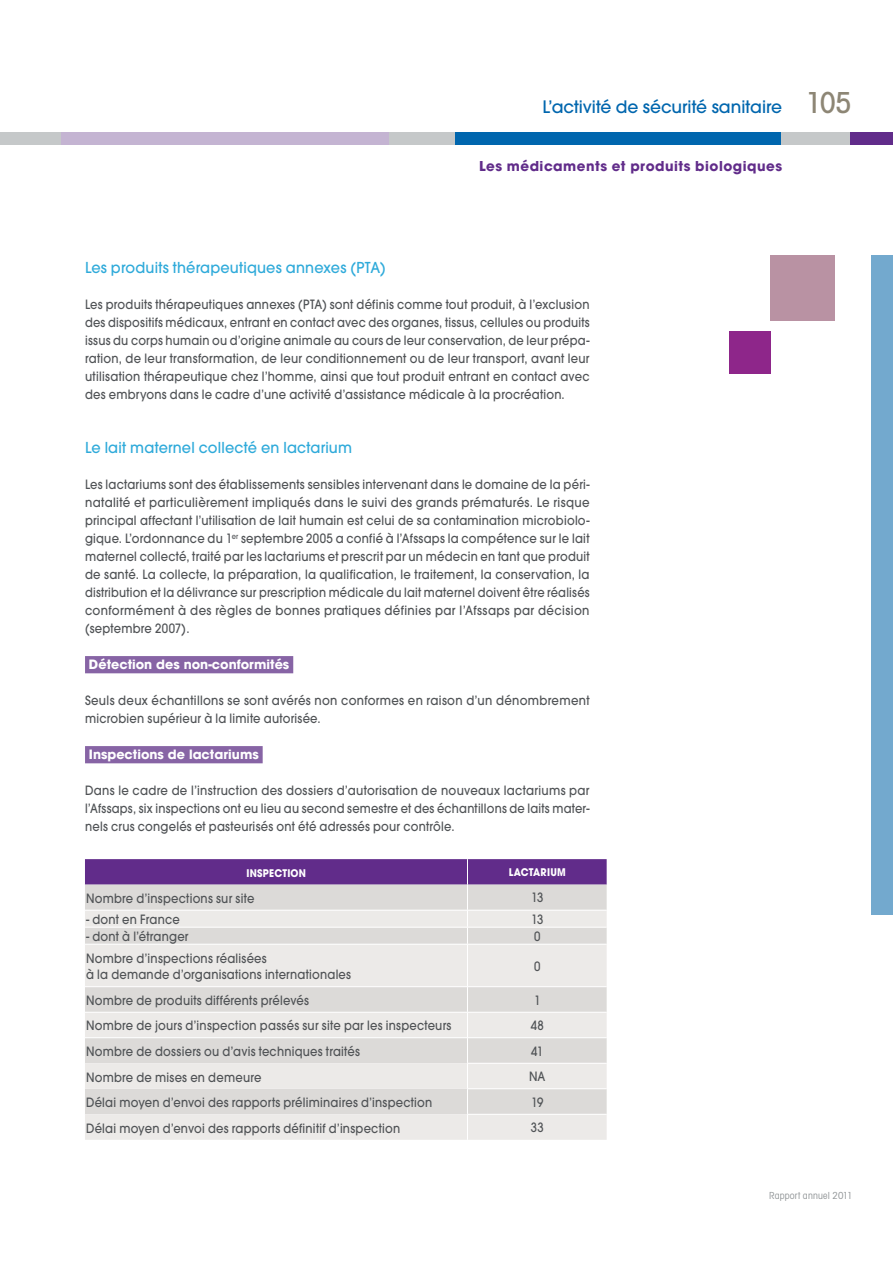
<style>
.page{position:relative;width:893px;height:1263px;background:#fff}
.page>*{position:absolute;margin:0;border:0;box-sizing:border-box;transform-origin:0 0}
.t1{font:500 17.1px "Avant Garde";color:#0066ae}
.t2{font:500 15px "Avant Garde";letter-spacing:.015em;color:#2faada;scale:.96 1}
.t3{font:700 13.5px "Avant Garde";letter-spacing:.04em;color:#612c8a}
.t4{font:500 12.75px/18px "Avant Garde";letter-spacing:.02em;color:#505356;text-align:justify;scale:.9 1}
.t5{font:500 12.75px/18px "Avant Garde";letter-spacing:.02em;color:#505356;scale:.91 1}
.t6{font:700 12.75px "Avant Garde";color:#fff}
.t7{font:700 10.5px "Avant Garde";letter-spacing:.025em;color:#fff;scale:.9 1}
.t8{font:condensed 9.75px "Avant Garde";letter-spacing:.02em;color:#919597}
.s1{font-stretch:condensed;font-size:28.95px;color:#8d8675}
</style>
<div class="page">
<div style="left:0;top:132px;width:893px;height:13px;background:#c5c8c9"></div>
<div style="left:62px;top:132px;width:327px;height:13px;background:#c4b4d2"></div>
<div style="left:850px;top:132px;width:43px;height:13px;background:#612c8a"></div>
<div style="left:455px;top:132px;width:325px;height:13px;background:#0066ae"></div>
<div style="left:872px;top:255px;width:21px;height:659px;background:#73a9ce"></div>
<div style="left:85px;top:656px;width:208px;height:17px;background:#8764a5"></div>
<div style="left:85px;top:746px;width:178px;height:17px;background:#8764a5"></div>
<svg style="left:85px;top:945px;width:522px;height:195px;background:#e5e3e1"></svg>
<hr style="left:467px;top:1063px;width:140px;height:1px;background:#fff">
<hr style="left:467px;top:1088px;width:140px;height:1px;background:#fff">
<hr style="left:467px;top:1114px;width:140px;height:1px;background:#fff">
<svg style="left:85px;top:859px;width:522px;height:85px;background:#bbaac5"></svg>
<hr style="left:467px;top:944px;width:1px;height:42px;background:#fff">
<hr style="left:85px;top:986px;width:522px;height:1px;background:#fff">
<hr style="left:85px;top:1012px;width:522px;height:1px;background:#fff">
<hr style="left:85px;top:1037px;width:522px;height:1px;background:#fff">
<svg style="left:467px;top:987px;width:1px;height:153px"></svg>
<div style="left:770px;top:255px;width:65px;height:66px;background:#b992a3"></div>
<div style="left:729px;top:332px;width:41px;height:42px;background:#8e268a"></div>
<h1 class="t1" style="left:542px;top:100px;width:311px">L’activité de sécurité sanitaire <span class="s1">105</span></h1>
<p class="t3" style="left:479px;top:160px;width:304px">Les médicaments et produits biologiques</p>
<p class="t2" style="left:85px;top:262px;width:315px">Les produits thérapeutiques annexes (PTA)</p>
<p class="t4" style="left:85px;top:297px;width:562px">Les produits thérapeutiques annexes (PTA) sont définis comme tout produit, à l’exclusion des dispositifs médicaux, entrant en contact avec des organes, tissus, cellules ou produits issus du corps humain ou d’origine animale au cours de leur conservation, de leur prépa&shy;ration, de leur transformation, de leur conditionnement ou de leur transport, avant leur utilisation thérapeutique chez l’homme, ainsi que tout produit entrant en contact avec des embryons dans le cadre d’une activité d’assistance médicale à la procréation.</p>
<p class="t2" style="left:85px;top:442px;width:280px">Le lait maternel collecté en lactarium</p>
<p class="t4" style="left:85px;top:477px;width:562px">Les lactariums sont des établissements sensibles intervenant dans le domaine de la péri&shy;natalité et particulièrement impliqués dans le suivi des grands prématurés. Le risque principal affectant l’utilisation de lait humain est celui de sa contamination microbiolo&shy;gique. L’ordonnance du 1<sup>er</sup> septembre 2005 a confié à l’Afssaps la compétence sur le lait maternel collecté, traité par les lactariums et prescrit par un médecin en tant que produit de santé. La collecte, la préparation, la qualification, le traitement, la conservation, la distribution et la délivrance sur prescription médicale du lait maternel doivent être réalisés conformément à des règles de bonnes pratiques définies par l’Afssaps par décision (septembre 2007).</p>
<p class="t6" style="left:89px;top:660px;width:202px">Détection des non-conformités</p>
<p class="t5" style="left:85px;top:693px;width:556px">Seuls deux échantillons se sont avérés non conformes en raison d’un dénombrement microbien supérieur à la limite autorisée.</p>
<p class="t6" style="left:89px;top:750px;width:171px">Inspections de lactariums</p>
<p class="t5" style="left:85px;top:783px;width:556px;text-align:justify">Dans le cadre de l’instruction des dossiers d’autorisation de nouveaux lactariums par l’Afssaps, six inspections ont eu lieu au second semestre et des échantillons de laits mater&shy;nels crus congelés et pasteurisés ont été adressés pour contrôle.</p>
<p class="t7" style="left:246px;top:869px;width:68px">INSPECTION</p>
<p class="t7" style="left:509px;top:868px;width:65px">LACTARIUM</p>
<p class="t4" style="left:86px;top:890px;width:189px">Nombre d’inspections sur site</p>
<p class="t4" style="left:531px;top:890px;width:15px">13</p>
<p class="t4" style="left:86px;top:911px;width:106px">- dont en France</p>
<p class="t4" style="left:531px;top:911px;width:15px">13</p>
<p class="t4" style="left:86px;top:928px;width:115px">- dont à l’étranger</p>
<p class="t4" style="left:534px;top:928px;width:9px">0</p>
<p class="t4" style="left:86px;top:951px;width:296px;line-height:16.5px">Nombre d’inspections réalisées<br>à la demande d’organisations internationales</p>
<p class="t4" style="left:534px;top:958px;width:9px">0</p>
<p class="t4" style="left:86px;top:992px;width:249px">Nombre de produits différents prélevés</p>
<p class="t4" style="left:534px;top:992px;width:9px">1</p>
<p class="t4" style="left:86px;top:1018px;width:407px">Nombre de jours d’inspection passés sur site par les inspecteurs</p>
<p class="t4" style="left:531px;top:1017px;width:16px">48</p>
<p class="t4" style="left:86px;top:1043px;width:306px">Nombre de dossiers ou d’avis techniques traités</p>
<p class="t4" style="left:531px;top:1043px;width:15px">41</p>
<p class="t4" style="left:86px;top:1069px;width:196px">Nombre de mises en demeure</p>
<p class="t4" style="left:529px;top:1068px;width:20px">NA</p>
<p class="t4" style="left:86px;top:1094px;width:386px">Délai moyen d’envoi des rapports préliminaires d’inspection</p>
<p class="t4" style="left:531px;top:1094px;width:15px">19</p>
<p class="t4" style="left:86px;top:1120px;width:350px">Délai moyen d’envoi des rapports définitif d’inspection</p>
<p class="t4" style="left:531px;top:1120px;width:16px">33</p>
<p class="t8" style="left:769px;top:1192px;width:85px">Rapport annuel 2011</p>
</div>
